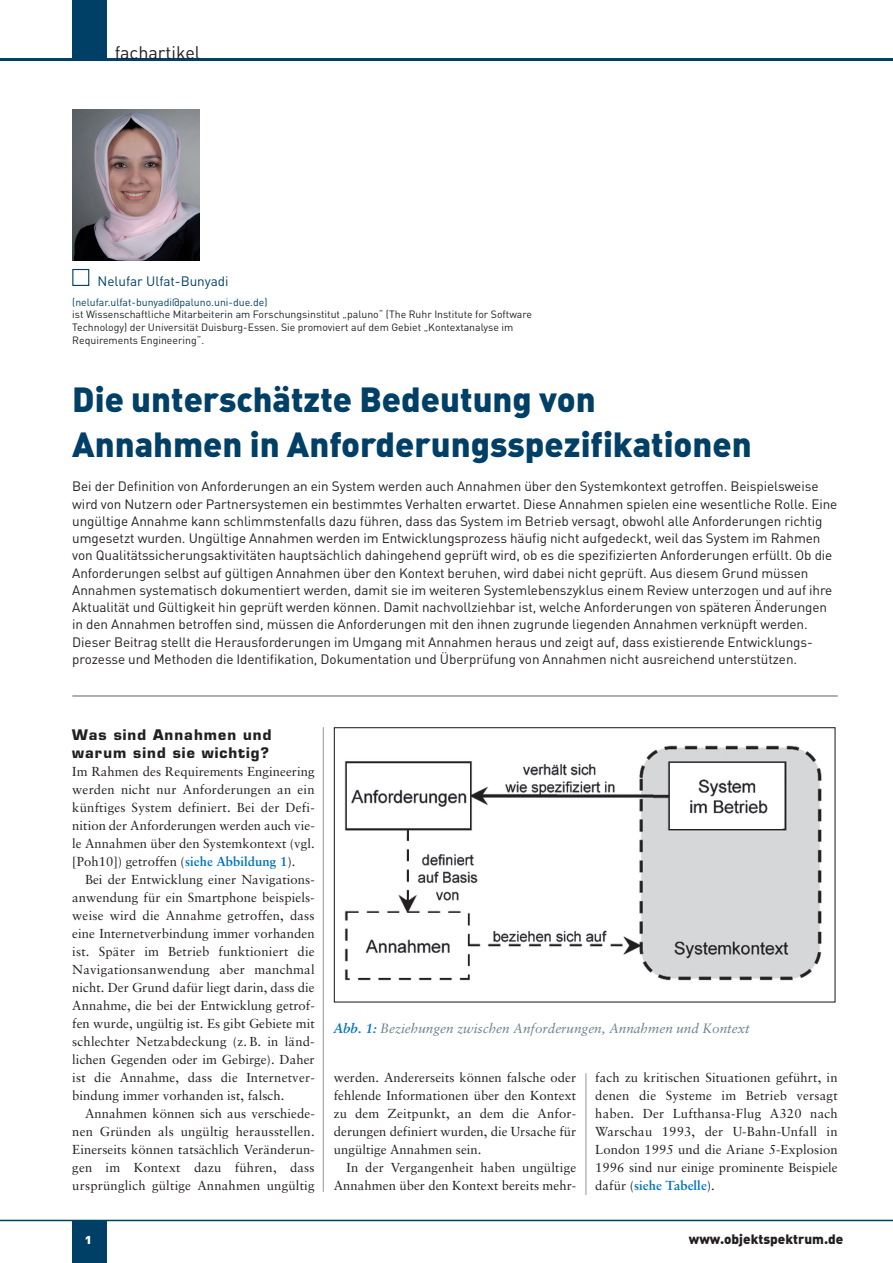
<style>
.page{position:relative;width:893px;height:1263px;background:#fff}
.page>*{position:absolute;margin:0;border:0;box-sizing:border-box;transform-origin:0 0}
.t1{font:34.5px/45px "DIN Black Alternate";color:#003f66}
.t2{font:18px "DIN";color:#231f20}
.t3{font:700 14.25px/18px "Eurostile";letter-spacing:.07em;color:#231f20}
.t4{font:13.5px/17.2px "DIN";letter-spacing:-.005em;color:#231f20}
.t5{font:italic 13.5px "Sabon";color:#6c818c}
.t6{font:13.5px "DIN Black Alternate";color:#231f20}
.t7{font:13.5px "DIN";color:#003f66}
.t8{font:13.5px "DIN Black Alternate";color:#fff}
.t9{font:13.05px/18px "Sabon";letter-spacing:.005em;color:#231f20;text-align:justify}
.t10{font:10.5px/12.6px "DIN";color:#231f20}
.t11{font:10.5px "DIN";color:#003f66}
.s1{font-weight:700;color:#0073bc}
</style>
<div class="page">
<hr style="left:323px;top:727px;width:1px;height:465px;background:#939598">
<hr style="left:586px;top:1073px;width:1px;height:122px;background:#939598">
<img style="left:72px;top:109px;width:128px;height:151px">
<div style="left:72px;top:269px;width:17px;height:17px;border:1px solid #003f66"></div>
<hr style="left:72px;top:695px;width:766px;height:2px;background:#939598">
<div style="left:72px;top:1220px;width:34px;height:43px;background:#003f66"></div>
<div style="left:72px;top:0;width:34px;height:60px;background:#003f66"></div>
<hr style="left:0;top:58px;width:893px;height:3px;background:#003f66">
<hr style="left:0;top:1220px;width:893px;height:1px;background:#003f66">
<img style="left:344px;top:745px;width:478px;height:236px">
<div style="left:334px;top:727px;width:502px;height:275px;border:1px solid #231f20"></div>
<h2 class="t2" style="left:115px;top:46px;width:87px">fachartikel</h2>
<p class="t7" style="left:98px;top:276px;width:133px">Nelufar Ulfat-Bunyadi</p>
<p class="t11" style="left:72px;top:298px;width:197px">(nelufar.ulfat-bunyadi@paluno.uni-due.de)</p>
<p class="t10" style="left:72px;top:309px;width:461px">ist Wissenschaftliche Mitarbeiterin am Forschungsinstitut „paluno“ (The Ruhr Institute for Software<br>Technology) der Universität Duisburg-Essen. Sie promoviert auf dem Gebiet „Kontextanalyse im<br>Requirements Engineering“.</p>
<h1 class="t1" style="left:72px;top:380px;width:681px">Die unterschätzte Bedeutung von<br>Annahmen in Anforderungsspezifikationen</h1>
<p class="t4" style="left:72px;top:479px;width:767px">Bei der Definition von Anforderungen an ein System werden auch Annahmen über den Systemkontext getroffen. Beispielsweise wird von Nutzern oder Partnersystemen ein bestimmtes Verhalten erwartet. Diese Annahmen spielen eine wesentliche Rolle. Eine ungültige Annahme kann schlimmstenfalls dazu führen, dass das System im Betrieb versagt, obwohl alle Anforderungen richtig umgesetzt wurden. Ungültige Annahmen werden im Entwicklungsprozess häufig nicht aufgedeckt, weil das System im Rahmen von Qualitätssicherungsaktivitäten hauptsächlich dahingehend geprüft wird, ob es die spezifizierten Anforderungen erfüllt. Ob die Anforderungen selbst auf gültigen Annahmen über den Kontext beruhen, wird dabei nicht geprüft. Aus diesem Grund müssen Annahmen systematisch dokumentiert werden, damit sie im weiteren Systemlebenszyklus einem Review unterzogen und auf ihre Aktualität und Gültigkeit hin geprüft werden können. Damit nachvollziehbar ist, welche Anforderungen von späteren Änderungen in den Annahmen betroffen sind, müssen die Anforderungen mit den ihnen zugrunde liegenden Annahmen verknüpft werden.<br>Dieser Beitrag stellt die Herausforderungen im Umgang mit Annahmen heraus und zeigt auf, dass existierende Entwicklungs - prozesse und Methoden die Identifikation, Dokumentation und Überprüfung von Annahmen nicht ausreichend unterstützen.</p>
<p class="t3" style="left:72px;top:727px;width:201px">Was sind Annahmen und warum sind sie wichtig?</p>
<p class="t9" style="left:72px;top:763px;width:244px">Im Rahmen des Requirements Engineering werden nicht nur Anforderungen an ein künftiges System definiert. Bei der Defi - nition der Anforderungen werden auch vie&shy;le Annahmen über den Systemkontext (vgl. [Poh10]) getroffen (<span class="s1">siehe Abbildung 1</span>).</p>
<p class="t9" style="left:72px;top:871px;width:244px;text-indent:13px">Bei der Entwicklung einer Navigations - anwendung für ein Smartphone beispiels&shy;weise wird die Annahme getroffen, dass eine Internetverbindung immer vorhanden ist. Später im Betrieb funktioniert die Navigationsanwendung aber manchmal nicht. Der Grund dafür liegt darin, dass die Annahme, die bei der Entwicklung getrof&shy;fen wurde, ungültig ist. Es gibt Gebiete mit schlechter Netzabdeckung (z. B. in länd&shy;lichen Gegenden oder im Gebirge). Daher ist die Annahme, dass die Internetver - bindung immer vorhanden ist, falsch.</p>
<p class="t9" style="left:72px;top:1105px;width:244px;text-indent:13px">Annahmen können sich aus verschiede&shy;nen Gründen als ungültig herausstellen.<br>Einerseits können tatsächlich Veränderun - gen im Kontext dazu führen, dass ursprünglich gültige Annahmen ungültig</p>
<p class="t5" style="left:334px;top:1022px;width:417px"><span class="s1">Abb. 1:</span> Beziehungen zwischen Anforderungen, Annahmen und Kontext</p>
<p class="t9" style="left:334px;top:1069px;width:244px">werden. Andererseits können falsche oder fehlende Informationen über den Kontext zu dem Zeitpunkt, an dem die Anfor - derungen definiert wurden, die Ursache für ungültige Annahmen sein.</p>
<p class="t9" style="left:334px;top:1159px;width:244px;text-align:right">In der Vergangenheit haben ungültige<br>Annahmen über den Kontext bereits mehr-</p>
<p class="t9" style="left:595px;top:1069px;width:244px">fach zu kritischen Situationen geführt, in denen die Systeme im Betrieb versagt haben. Der Lufthansa-Flug A320 nach Warschau 1993, der U-Bahn-Unfall in London 1995 und die Ariane 5-Explosion 1996 sind nur einige prominente Beispiele dafür (<span class="s1">siehe Tabelle</span>).</p>
<p class="t8" style="left:85px;top:1234px;width:8px">1</p>
<p class="t6" style="left:689px;top:1234px;width:156px">www.objektspektrum.de</p>
</div>
